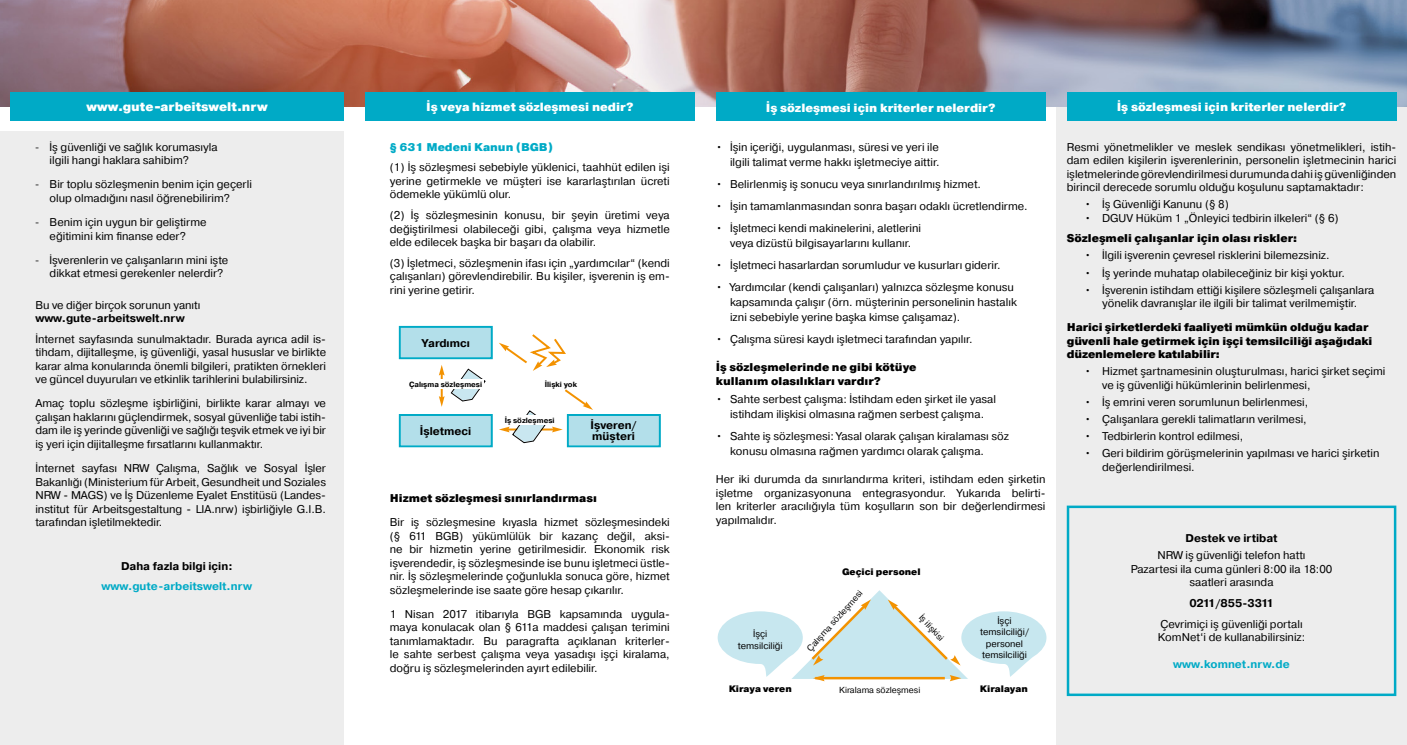
<style>
.page{position:relative;width:1407px;height:745px;background:#fff}
.page>*{position:absolute;margin:0;border:0;box-sizing:border-box;transform-origin:0 0}
.t1{font:900 12.5px "Pragmatica";color:#fff}
.t2{font:900 11.88px "Pragmatica";color:#fff}
.t3{font:11.25px/13.5px "Pragmatica";color:#000;text-align:justify}
.t4{font:900 11.25px/13.5px "Pragmatica";color:#000}
.t5{font:700 11.25px/11.2px "Pragmatica";color:#000}
.t6{font:700 11.25px "Pragmatica";color:#00aac6}
.t7{font:900 11.25px "Pragmatica";color:#00aac6}
.t8{font:700 11.25px "Pragmatica";letter-spacing:-.045em;color:#000}
.t9{font:9.38px/11.2px "Pragmatica";color:#000;text-align:center}
.t10{font:900 9.38px "Pragmatica";color:#000}
.t11{font:8.75px "Pragmatica";color:#000}
.t12{font:700 7.5px "Pragmatica";color:#000}
.s1{font-family:"Myriad Pro"}
</style>
<div class="page">
<div style="left:1056px;top:106px;width:351px;height:638px;background:#ededed"></div>
<div style="left:0;top:132px;width:344px;height:612px;background:#ededed"></div>
<img style="left:0;top:0;width:1407px;height:106px">
<div style="left:11px;top:92px;width:333px;height:29px;background:#00aac6"></div>
<div style="left:365px;top:92px;width:329px;height:29px;background:#00aac6"></div>
<div style="left:716px;top:92px;width:329px;height:29px;background:#00aac6"></div>
<div style="left:1067px;top:92px;width:329px;height:29px;background:#00aac6"></div>
<div style="left:1067px;top:505px;width:329px;height:190px;border:2px solid #00aac6"></div>
<div style="left:401px;top:328px;width:90px;height:29px;background:#b3dfea"></div>
<div style="left:399px;top:326px;width:94px;height:33px;border:2px solid #00aac6"></div>
<div style="left:401px;top:416px;width:90px;height:29px;background:#b3dfea"></div>
<div style="left:399px;top:414px;width:94px;height:33px;border:2px solid #00aac6"></div>
<div style="left:569px;top:416px;width:90px;height:29px;background:#b3dfea"></div>
<div style="left:567px;top:414px;width:94px;height:33px;border:2px solid #00aac6"></div>
<hr style="left:441px;top:373px;width:2px;height:25px;background:#f39200">
<svg style="left:439px;top:365px;width:6px;height:10px"></svg>
<svg style="left:439px;top:396px;width:6px;height:10px"></svg>
<svg style="left:451px;top:368px;width:35px;height:33px"></svg>
<svg style="left:499px;top:334px;width:94px;height:109px"></svg>
<svg style="left:718px;top:590px;width:328px;height:90px"></svg>
<div style="left:503px;top:415px;width:53px;height:9px;background:#fff"></div>
<div style="left:407px;top:379px;width:77px;height:9px;background:#fff"></div>
<div style="left:543px;top:379px;width:36px;height:9px;background:#fff"></div>
<p class="t1" style="left:86px;top:99px;width:183px">www.gute-arbeitswelt.nrw</p>
<p class="t2" style="left:426px;top:99px;width:209px">İş veya hizmet sözleşmesi nedir?</p>
<p class="t2" style="left:766px;top:100px;width:231px">İş sözleşmesi için kriterler nelerdir?</p>
<p class="t2" style="left:1116px;top:99px;width:231px">İş sözleşmesi için kriterler nelerdir?</p>
<p class="t3" style="left:50px;top:140px;width:170px;text-indent:-14px"><span class="s1">-</span> İş güvenliği ve sağlık korumasıyla ilgili hangi haklara sahibim?</p>
<p class="t3" style="left:50px;top:178px;width:204px;text-indent:-14px"><span class="s1">-</span> Bir toplu sözleşmenin benim için geçerli olup olmadığını nasıl öğrenebilirim?</p>
<p class="t3" style="left:35px;top:215px;width:173px;text-align:center"><span class="s1">-</span> Benim için uygun bir geliştirme eğitimini kim finanse eder?</p>
<p class="t3" style="left:50px;top:253px;width:180px;text-indent:-14px"><span class="s1">-</span> İşverenlerin ve çalışanların mini işte dikkat etmesi gerekenler nelerdir?</p>
<p class="t3" style="left:35px;top:298px;width:166px">Bu ve diğer birçok sorunun yanıtı</p>
<p class="t5" style="left:35px;top:312px;width:151px">www.gute-arbeitswelt.nrw</p>
<p class="t3" style="left:35px;top:332px;width:292px">İnternet sayfasında sunulmaktadır. Burada ayrıca adil is&shy;tihdam, dijitalleşme, iş güvenliği, yasal hususlar ve birlikte karar alma konularında önemli bilgileri, pratikten örnekleri ve güncel duyuruları ve etkinlik tarihlerini bulabilirsiniz.</p>
<p class="t3" style="left:35px;top:397px;width:292px">Amaç toplu sözleşme işbirliğini, birlikte karar almayı ve çalışan haklarını güçlendirmek, sosyal güvenliğe tabi istih&shy;dam ile iş yerinde güvenliği ve sağlığı teşvik etmek ve iyi bir iş yeri için dijitalleşme fırsatlarını kullanmaktır.</p>
<p class="t3" style="left:35px;top:461px;width:292px">İnternet sayfası NRW Çalışma, Sağlık ve Sosyal İşler Bakanlığı (Ministerium für Arbeit, Gesundheit und Soziales NRW - MAGS) ve İş Düzenleme Eyalet Enstitüsü (Landes&shy;institut für Arbeitsgestaltung - LIA.nrw) işbirliğiyle G.I.B. tarafından işletilmektedir.</p>
<p class="t5" style="left:121px;top:560px;width:113px">Daha fazla bilgi için:</p>
<p class="t6" style="left:102px;top:578px;width:152px">www.gute-arbeitswelt.nrw</p>
<p class="t3" style="left:716px;top:139px;width:225px;line-height:15px;text-align:right">• İşin içeriği, uygulanması, süresi ve yeri ile ilgili talimat verme hakkı işletmeciye aittir.</p>
<p class="t3" style="left:716px;top:177px;width:267px">• Belirlenmiş iş sonucu veya sınırlandırılmış hizmet.</p>
<p class="t3" style="left:716px;top:199px;width:313px">• İşin tamamlanmasından sonra başarı odaklı ücretlendirme.</p>
<p class="t3" style="left:716px;top:221px;width:207px;line-height:15px;text-align:center">• İşletmeci kendi makinelerini, aletlerini veya dizüstü bilgisayarlarını kullanır.</p>
<p class="t3" style="left:716px;top:259px;width:286px">• İşletmeci hasarlardan sorumludur ve kusurları giderir.</p>
<p class="t3" style="left:730px;top:280px;width:288px;line-height:15px;text-align:left;text-indent:-14px">• Yardımcılar (kendi çalışanları) yalnızca sözleşme konusu kapsamında çalışır (örn. müşterinin personelinin hastalık izni sebebiyle yerine başka kimse çalışamaz).</p>
<p class="t3" style="left:716px;top:333px;width:258px">• Çalışma süresi kaydı işletmeci tarafından yapılır.</p>
<p class="t4" style="left:716px;top:360px;width:202px">İş sözleşmelerinde ne gibi kötüye kullanım olasılıkları vardır?</p>
<p class="t3" style="left:716px;top:392px;width:282px;line-height:15px;text-align:center">• Sahte serbest çalışma: İstihdam eden şirket ile yasal istihdam ilişkisi olmasına rağmen serbest çalışma.</p>
<p class="t3" style="left:730px;top:429px;width:280px;line-height:15px;text-indent:-14px">• Sahte iş sözleşmesi: Yasal olarak çalışan kiralaması söz konusu olmasına rağmen yardımcı olarak çalışma.</p>
<p class="t3" style="left:716px;top:472px;width:331px">Her iki durumda da sınırlandırma kriteri, istihdam eden şirketin işletme organizasyonuna entegrasyondur. Yukarıda belirti&shy;len kriterler aracılığıyla tüm koşulların son bir değerlendirmesi yapılmalıdır.</p>
<p class="t7" style="left:390px;top:139px;width:164px">§ 631 Medeni Kanun (BGB)</p>
<p class="t3" style="left:390px;top:161px;width:281px">(1) İş sözleşmesi sebebiyle yüklenici, taahhüt edilen işi yerine getirmekle ve müşteri ise kararlaştırılan ücreti ödemekle yükümlü olur.</p>
<p class="t3" style="left:390px;top:208px;width:281px">(2) İş sözleşmesinin konusu, bir şeyin üretimi veya değiştirilmesi olabileceği gibi, çalışma veya hizmetle elde edilecek başka bir başarı da olabilir.</p>
<p class="t3" style="left:390px;top:256px;width:281px">(3) İşletmeci, sözleşmenin ifası için „yardımcılar“ (kendi çalışanları) görevlendirebilir. Bu kişiler, işverenin iş em&shy;rini yerine getirir.</p>
<p class="t3" style="left:1067px;top:140px;width:331px">Resmi yönetmelikler ve meslek sendikası yönetmelikleri, istih&shy;dam edilen kişilerin işverenlerinin, personelin işletmecinin harici işletmelerinde görevlendirilmesi durumunda dahi iş güvenliğinden birincil derecede sorumlu olduğu koşulunu saptamaktadır:</p>
<p class="t3" style="left:1084px;top:198px;width:146px">• İş Güvenliği Kanunu (§ 8)</p>
<p class="t3" style="left:1084px;top:211px;width:256px">• DGUV Hüküm 1 „Önleyici tedbirin ilkeleri“ (§ 6)</p>
<p class="t4" style="left:1067px;top:232px;width:232px">Sözleşmeli çalışanlar için olası riskler:</p>
<p class="t3" style="left:1084px;top:249px;width:247px">• İlgili işverenin çevresel risklerini bilemezsiniz.</p>
<p class="t3" style="left:1084px;top:266px;width:262px">• İş yerinde muhatap olabileceğiniz bir kişi yoktur.</p>
<p class="t3" style="left:1084px;top:283px;width:291px;text-align:center">• İşverenin istihdam ettiği kişilere sözleşmeli çalışanlara yönelik davranışlar ile ilgili bir talimat verilmemiştir.</p>
<p class="t4" style="left:1067px;top:321px;width:307px">Harici şirketlerdeki faaliyeti mümkün olduğu kadar güvenli hale getirmek için işçi temsilciliği aşağıdaki düzenlemelere katılabilir:</p>
<p class="t3" style="left:1102px;top:365px;width:285px;text-indent:-18px">• Hizmet şartnamesinin oluşturulması, harici şirket seçimi ve iş güvenliği hükümlerinin belirlenmesi,</p>
<p class="t3" style="left:1084px;top:395px;width:225px">• İş emrini veren sorumlunun belirlenmesi,</p>
<p class="t3" style="left:1084px;top:412px;width:224px">• Çalışanlara gerekli talimatların verilmesi,</p>
<p class="t3" style="left:1084px;top:429px;width:160px">• Tedbirlerin kontrol edilmesi,</p>
<p class="t3" style="left:1102px;top:446px;width:279px;text-indent:-18px">• Geri bildirim görüşmelerinin yapılması ve harici şirketin değerlendirilmesi.</p>
<p class="t5" style="left:421px;top:337px;width:50px">Yardımcı</p>
<p class="t12" style="left:409px;top:379px;width:75px">Çalışma sözleşmesi</p>
<p class="t12" style="left:545px;top:379px;width:34px">İlişki yok</p>
<p class="t12" style="left:505px;top:415px;width:51px">İş sözleşmesi</p>
<p class="t5" style="left:420px;top:425px;width:53px">İşletmeci</p>
<p class="t5" style="left:590px;top:419px;width:48px">İşveren/ müşteri</p>
<p class="t4" style="left:390px;top:491px;width:209px">Hizmet sözleşmesi sınırlandırması</p>
<p class="t3" style="left:390px;top:515px;width:281px">Bir iş sözleşmesine kıyasla hizmet sözleşmesindeki (§ 611 BGB) yükümlülük bir kazanç değil, aksi&shy;ne bir hizmetin yerine getirilmesidir. Ekonomik risk işverendedir, iş sözleşmesinde ise bunu işletmeci üstle&shy;nir. İş sözleşmelerinde çoğunlukla sonuca göre, hizmet sözleşmelerinde ise saate göre hesap çıkarılır.</p>
<p class="t3" style="left:390px;top:607px;width:281px">1 Nisan 2017 itibarıyla BGB kapsamında uygula&shy;maya konulacak olan § 611a maddesi çalışan terimini tanımlamaktadır. Bu paragrafta açıklanan kriterler&shy;le sahte serbest çalışma veya yasadışı işçi kiralama, doğru iş sözleşmelerinden ayırt edilebilir.</p>
<p class="t5" style="left:1185px;top:532px;width:93px">Destek ve irtibat</p>
<p class="t3" style="left:1130px;top:548px;width:203px;text-align:center">NRW iş güvenliği telefon hattı<br>Pazartesi ila cuma günleri 8:00 ila 18:00 saatleri arasında</p>
<p class="t8" style="left:1189px;top:595px;width:86px">0211/855-3311</p>
<p class="t3" style="left:1158px;top:617px;width:149px">Çevrimiçi iş güvenliği portalı<br>KomNet‘i de kullanabilirsiniz:</p>
<p class="t6" style="left:1173px;top:656px;width:118px">www.komnet.nrw.de</p>
<p class="t10" style="left:842px;top:565px;width:80px">Geçici personel</p>
<p class="t11" style="left:924px;top:611px;width:33px;rotate:47deg">İş ilişkisi</p>
<p class="t11" style="left:804px;top:645px;width:80px;rotate:-48deg">Çalışma sözleşmesi</p>
<p class="t11" style="left:839px;top:684px;width:83px">Kiralama sözleşmesi</p>
<p class="t9" style="left:980px;top:615px;width:50px">İşçi temsilciliği/ personel temsilciliği</p>
<p class="t9" style="left:738px;top:628px;width:46px">İşçi temsilciliği</p>
<p class="t10" style="left:729px;top:682px;width:65px">Kiraya veren</p>
<p class="t10" style="left:980px;top:682px;width:49px">Kiralayan</p>
</div>
